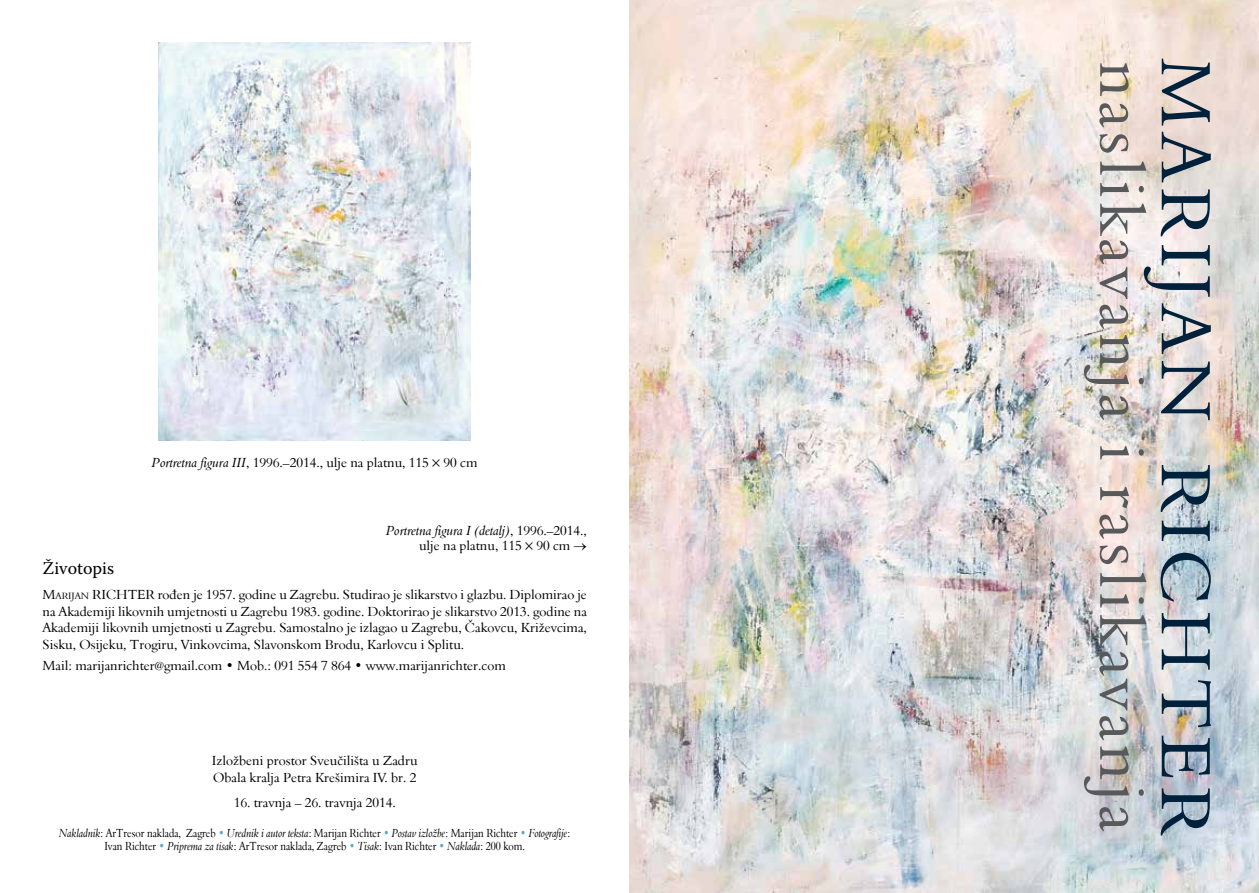
<style>
.page{position:relative;width:1259px;height:893px;background:#fff}
.page>*{position:absolute;margin:0;border:0;box-sizing:border-box;transform-origin:0 0}
.t1{font:72px "Aldine 401 BT Roman A";letter-spacing:.09em;color:#00213b}
.t2{font:64.5px "Aldine 401 BT Roman A";letter-spacing:.06em;color:#58595b}
.t3{font:18px "Warnock Pro";color:#000}
.t4{font:13.5px/16.5px "Aldine 401 BT Roman A";color:#000}
.t5{font:13.5px "Aldine 401 BT Italic A";color:#000}
.t6{font:12px/13.5px "Aldine 401 BT Roman A";color:#000;text-align:center;scale:.85 1}
.s1{font-family:"Aldine 401 BT Italic A"}
.s2{font-family:"Aldine 401 BT Roman A"}
.s3{font-style:inherit}
.s4{font-size:9.45px}
.s5{font-family:"Palatino LAS3"}
.s6{color:#52a7cb}
</style>
<div class="page">
<img style="left:629px;top:0;width:630px;height:893px">
<img style="left:159px;top:43px;width:311px;height:398px">
<p class="t4" style="left:152px;top:454px;width:327px"><span class="s1">Portretna figura III</span>, 1996.–2014., ulje na platnu, 115×90 cm</p>
<p class="t5" style="left:386px;top:522px;width:202px">Portretna figura I (detalj)<span class="s2">, 1996.–2014.,</span></p>
<p class="t4" style="left:419px;top:537px;width:169px">ulje na platnu, 115×90 cm →</p>
<h3 class="t3" style="left:43px;top:558px;width:73px">Životopis</h3>
<p class="t4" style="left:43px;top:586px;width:69px"><span class="s3">M</span><span class="s4">ARIJAN</span> Richter</p>
<p class="t4" style="left:43px;top:586px;width:546px;text-align:justify;text-indent:115px">rođen je 1957. godine u Zagrebu. Studirao je slikarstvo i glazbu. Diplomirao je na Akademiji likovnih umjetnosti u Zagrebu 1983. godine. Doktorirao je slikarstvo 2013. godine na Akademiji likovnih umjetnosti u Zagrebu. Samostalno je izlagao u Zagrebu, Čakovcu, Križevcima, Sisku, Osijeku, Trogiru, Vinkovcima, Slavonskom Brodu, Karlovcu i Splitu.</p>
<p class="t4" style="left:43px;top:657px;width:465px">Mail: marijanrichter<span class="s5">@</span>gmail.com • Mob.: 091 554 7 864 • www.marijanrichter.com</p>
<p class="t4" style="left:212px;top:752px;width:207px">Izložbeni prostor Sveučilišta u Zadru<br>Obala kralja Petra Krešimira IV. br. 2</p>
<p class="t4" style="left:234px;top:794px;width:163px">16. travnja – 26. travnja 2014.</p>
<p class="t6" style="left:59px;top:826px;width:602px"><span class="s1">Nakladnik</span>: ArTresor naklada, Zagreb <span class="s6">•</span> <span class="s1">Urednik i autor teksta</span>: Marijan Richter <span class="s6">•</span> <span class="s1">Postav izložbe</span>: Marijan Richter <span class="s6">•</span> <span class="s1">Fotografije</span>:<br>Ivan Richter <span class="s6">•</span> <span class="s1">Priprema za tisak</span>: ArTresor naklada, Zagreb <span class="s6">•</span> <span class="s1">Tisak</span>: Ivan Richter <span class="s6">•</span> <span class="s1">Naklada</span>: 200 kom.</p>
<h1 class="t1" style="left:1230px;top:58px;width:779px;rotate:90deg">MARIJAN RICHTER</h1>
<h2 class="t2" style="left:1161px;top:61px;width:772px;rotate:90deg">naslikavanja i raslikavanja</h2>
</div>
